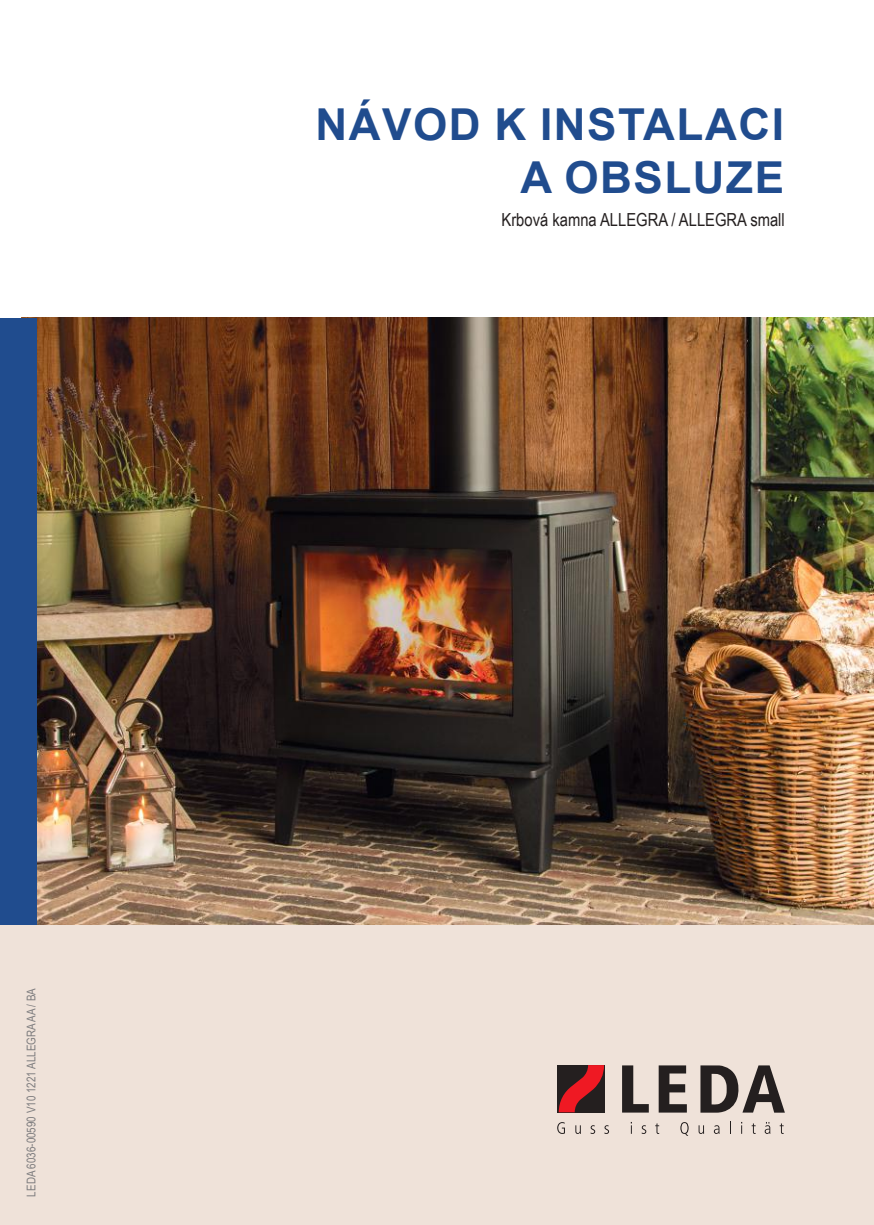
<style>
.page{position:relative;width:874px;height:1225px;background:#fff}
.page>*{position:absolute;margin:0;border:0;box-sizing:border-box;transform-origin:0 0}
.t1{font:700 44px/52.8px "Arial";letter-spacing:.035em;color:#204c8e;text-align:right}
.t2{font:18px "Arial Narrow";color:#241f1f}
.t3{font:12px "Arial Narrow";color:#7d7c7e}
</style>
<div class="page">
<div style="left:0;top:924px;width:873px;height:301px;background:#efe2d9"></div>
<img style="left:37px;top:317px;width:835px;height:607px">
<div style="left:0;top:317px;width:37px;height:607px;background:#204c8e"></div>
<svg style="left:622px;top:1065px;width:26px;height:47px"></svg>
<svg style="left:658px;top:1065px;width:28px;height:47px"></svg>
<svg style="left:700px;top:1065px;width:84px;height:47px"></svg>
<div style="left:557px;top:1065px;width:47px;height:47px;background:#241f1f"></div>
<svg style="left:558px;top:1065px;width:45px;height:47px"></svg>
<svg style="left:557px;top:1122px;width:7px;height:12px"></svg>
<svg style="left:575px;top:1125px;width:5px;height:9px"></svg>
<svg style="left:590px;top:1125px;width:5px;height:9px"></svg>
<svg style="left:604px;top:1125px;width:4px;height:9px"></svg>
<svg style="left:641px;top:1125px;width:5px;height:9px"></svg>
<svg style="left:655px;top:1123px;width:3px;height:11px"></svg>
<svg style="left:680px;top:1122px;width:8px;height:14px"></svg>
<svg style="left:698px;top:1125px;width:5px;height:9px"></svg>
<svg style="left:713px;top:1125px;width:6px;height:9px"></svg>
<svg style="left:751px;top:1123px;width:4px;height:11px"></svg>
<svg style="left:764px;top:1122px;width:6px;height:12px"></svg>
<svg style="left:779px;top:1123px;width:4px;height:11px"></svg>
<h1 class="t1" style="left:315px;top:99px;width:470px">NÁVOD K INSTALACI<br>A OBSLUZE</h1>
<h2 class="t2" style="left:501px;top:207px;width:285px">Krbová kamna ALLEGRA / ALLEGRA small</h2>
<p class="t3" style="left:22px;top:1196px;width:210px;rotate:-90deg">LEDA 6036-00590 V10 1221 ALLEGRA AA / BA</p>
</div>
